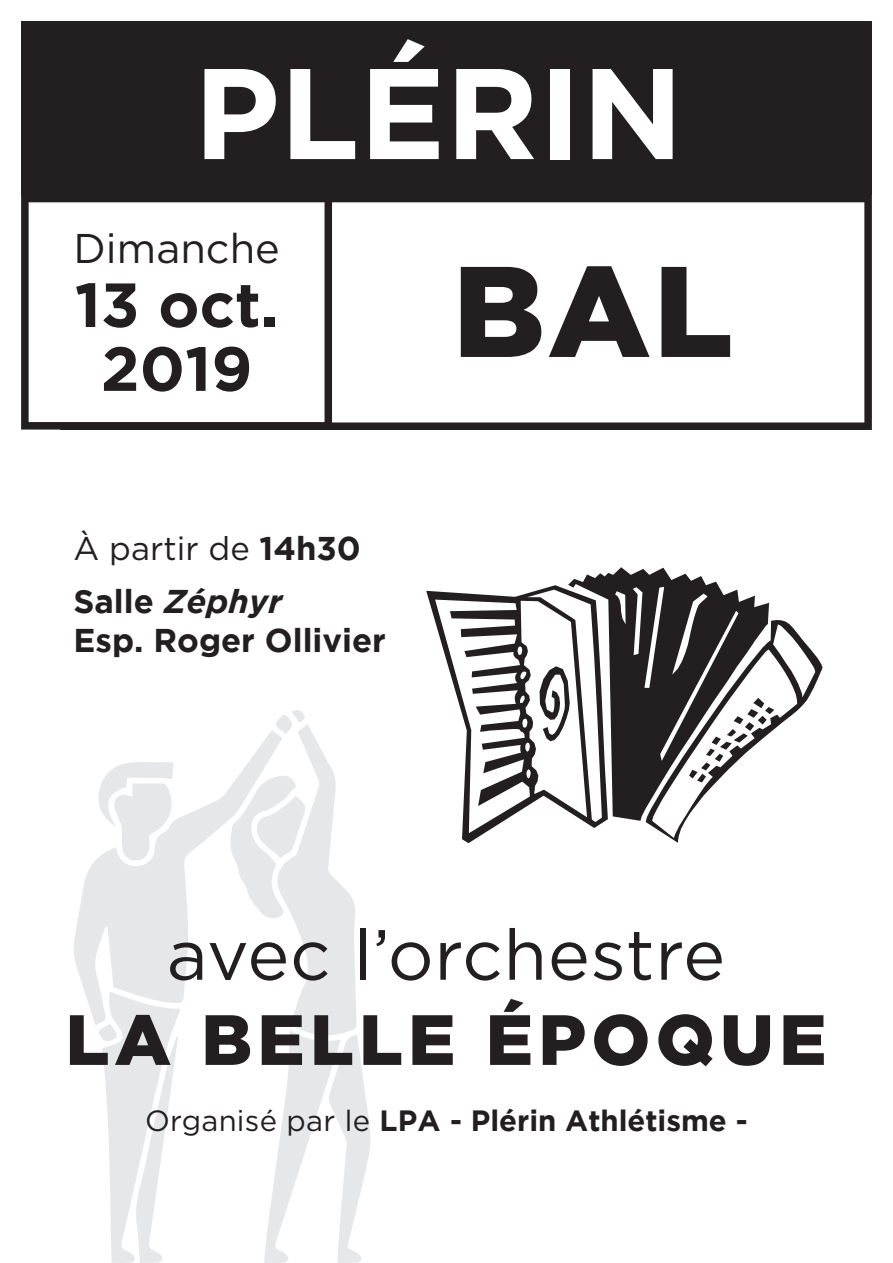
<style>
.page{position:relative;width:893px;height:1263px;background:#fff}
.page>*{position:absolute;margin:0;border:0;box-sizing:border-box;transform-origin:0 0}
.t1{font:700 128.7px "Gotham";color:#fff}
.t2{font:900 128.7px "Gotham";color:#231f20}
.t3{font:70.95px "Gotham";letter-spacing:.01em;color:#231f20}
.t4{font:900 70.95px "Gotham";letter-spacing:.075em;color:#231f20}
.t5{font:700 62.25px/63.9px "Gotham";color:#231f20;text-align:center}
.t6{font:41.55px "Gotham";color:#231f20}
.t7{font:700 32.85px/53.2px "Gotham";color:#231f20}
.t8{font:700 29.25px "Gotham";color:#231f20}
.s1{font-weight:400}
.s2{font-style:italic}
</style>
<div class="page">
<svg style="left:73px;top:788px;width:157px;height:237px;fill:#e6e7e9"></svg>
<svg style="left:99px;top:762px;width:78px;height:98px"></svg>
<svg style="left:97px;top:992px;width:83px;height:271px"></svg>
<svg style="left:230px;top:710px;width:140px;height:553px"></svg>
<svg style="left:332px;top:195px;width:540px;height:235px"></svg>
<svg style="left:21px;top:195px;width:311px;height:235px"></svg>
<div style="left:21px;top:21px;width:851px;height:174px;background:#231f20"></div>
<svg style="left:646px;top:620px;width:176px;height:223px"></svg>
<svg style="left:426px;top:585px;width:179px;height:258px"></svg>
<svg style="left:568px;top:567px;width:201px;height:254px;fill:#231f20"></svg>
<h1 class="t1" style="left:194px;top:39px;width:491px">PLÉRIN</h1>
<p class="t6" style="left:74px;top:225px;width:208px">Dimanche</p>
<h3 class="t5" style="left:75px;top:271px;width:205px">13 oct.<br>2019</h3>
<p class="t7" style="left:74px;top:520px;width:289px"><span class="s1">À partir de</span> 14h30<br>Salle <span class="s2">Zéphyr</span></p>
<p class="t7" style="left:74px;top:613px;width:314px">Esp. Roger Ollivier</p>
<h1 class="t2" style="left:453px;top:237px;width:281px">BAL</h1>
<h2 class="t3" style="left:167px;top:915px;width:560px">avec l’orchestre</h2>
<h2 class="t4" style="left:66px;top:999px;width:762px">LA BELLE ÉPOQUE</h2>
<p class="t8" style="left:145px;top:1104px;width:604px"><span class="s1">Organisé par le</span> LPA - Plérin Athlétisme -</p>
</div>
